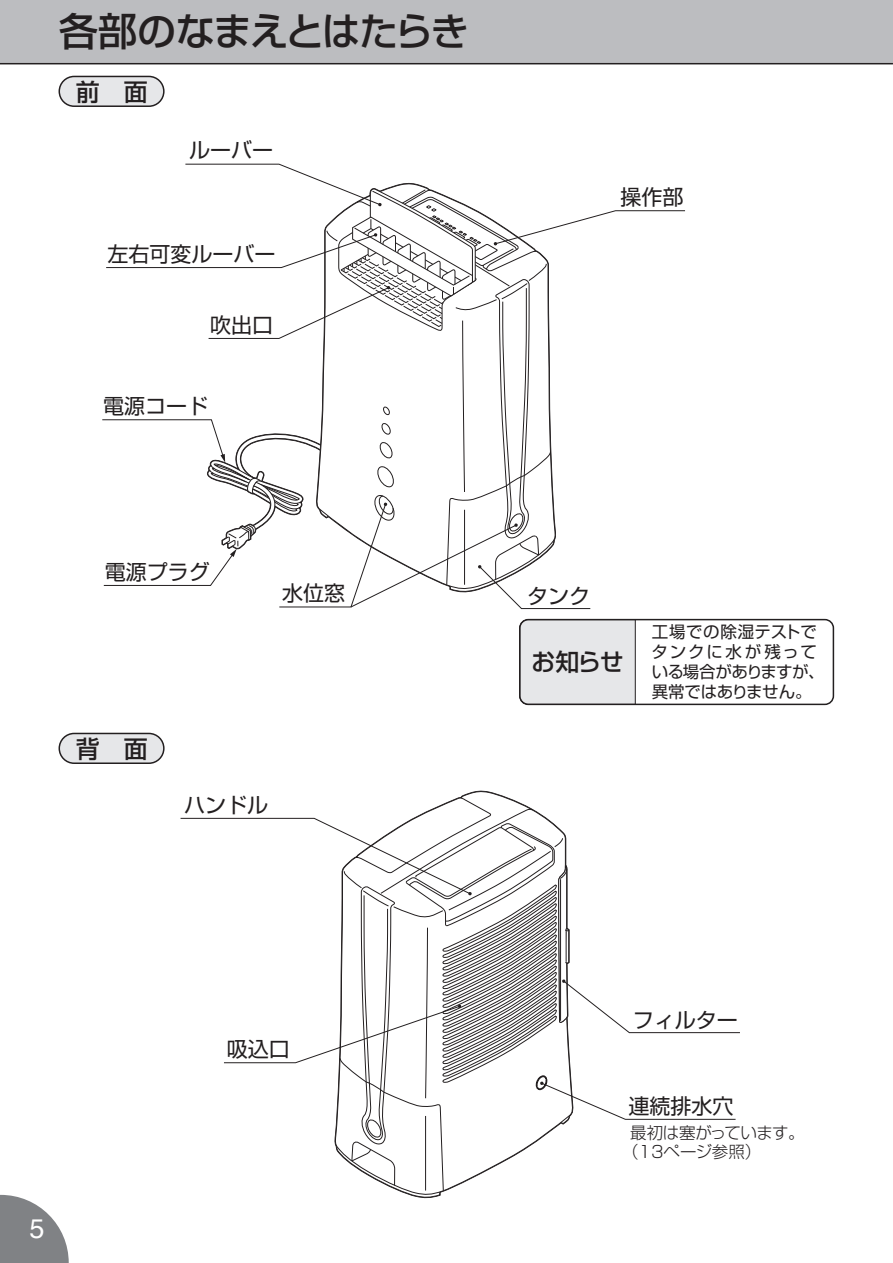
<style>
.page{position:relative;width:893px;height:1263px;background:#fff}
.page>*{position:absolute;margin:0;border:0;box-sizing:border-box;transform-origin:0 0}
.t1{font:500 39px "Shin Go Pro";letter-spacing:-.05em;color:#231f20}
.t2{font:27px "Helvetica";color:#fff}
.t3{font:500 24px "Shin Go Pro";color:#231f20}
.t4{font:21px "Shin Go Pro";color:#231f20}
.t5{font:16.5px/19.8px "Shin Go Pro";letter-spacing:-.005em;color:#231f20}
.t6{font:300 16.5px/19.8px "Shin Go Pro";letter-spacing:-.02em;color:#231f20}
</style>
<div class="page">
<svg style="left:0;top:1195px;width:69px;height:68px"></svg>
<div style="left:0;top:0;width:893px;height:64px;background:#bcbdc0"></div>
<hr style="left:0;top:63px;width:893px;height:1px;background:#231f20">
<div style="left:519px;top:619px;width:117px;height:86px;background:#e6e7e9"></div>
<div style="left:519px;top:619px;width:315px;height:86px;border:2px solid #231f20;border-radius:9px"></div>
<div style="left:59px;top:76px;width:105px;height:30px;background:#e6e7e9;border-radius:15px"></div>
<div style="left:59px;top:76px;width:106px;height:31px;border:2px solid #231f20;border-radius:15px"></div>
<div style="left:59px;top:733px;width:105px;height:30px;background:#e6e7e9;border-radius:15px"></div>
<div style="left:59px;top:733px;width:106px;height:31px;border:2px solid #231f20;border-radius:15px"></div>
<svg style="left:102px;top:164px;width:583px;height:445px"></svg>
<svg style="left:180px;top:797px;width:560px;height:401px"></svg>
<h1 class="t1" style="left:59px;top:0;width:412px">各部のなまえとはたらき</h1>
<p class="t3" style="left:76px;top:72px;width:73px">前　面</p>
<p class="t4" style="left:189px;top:133px;width:85px">ルーバー</p>
<p class="t4" style="left:107px;top:237px;width:170px">左右可変ルーバー</p>
<p class="t4" style="left:210px;top:307px;width:64px">吹出口</p>
<p class="t4" style="left:103px;top:389px;width:107px">電源コード</p>
<p class="t4" style="left:620px;top:180px;width:64px">操作部</p>
<p class="t4" style="left:105px;top:554px;width:106px">電源プラグ</p>
<p class="t4" style="left:282px;top:576px;width:64px">水位窓</p>
<p class="t4" style="left:527px;top:578px;width:64px">タンク</p>
<p class="t3" style="left:531px;top:642px;width:94px">お知らせ</p>
<p class="t3" style="left:76px;top:729px;width:73px">背　面</p>
<p class="t4" style="left:184px;top:787px;width:85px">ハンドル</p>
<p class="t5" style="left:651px;top:620px;width:175px">工場での除湿テストでタンクに水が残っている場合がありますが、異常ではありません。</p>
<p class="t2" style="left:30px;top:1205px;width:17px">5</p>
<p class="t4" style="left:227px;top:1032px;width:64px">吸込口</p>
<p class="t4" style="left:633px;top:1003px;width:106px">フィルター</p>
<p class="t4" style="left:628px;top:1088px;width:106px">連続排水穴</p>
<p class="t6" style="left:622px;top:1120px;width:184px;text-indent:8px">最初は塞がっています。（13ページ参照）</p>
</div>
